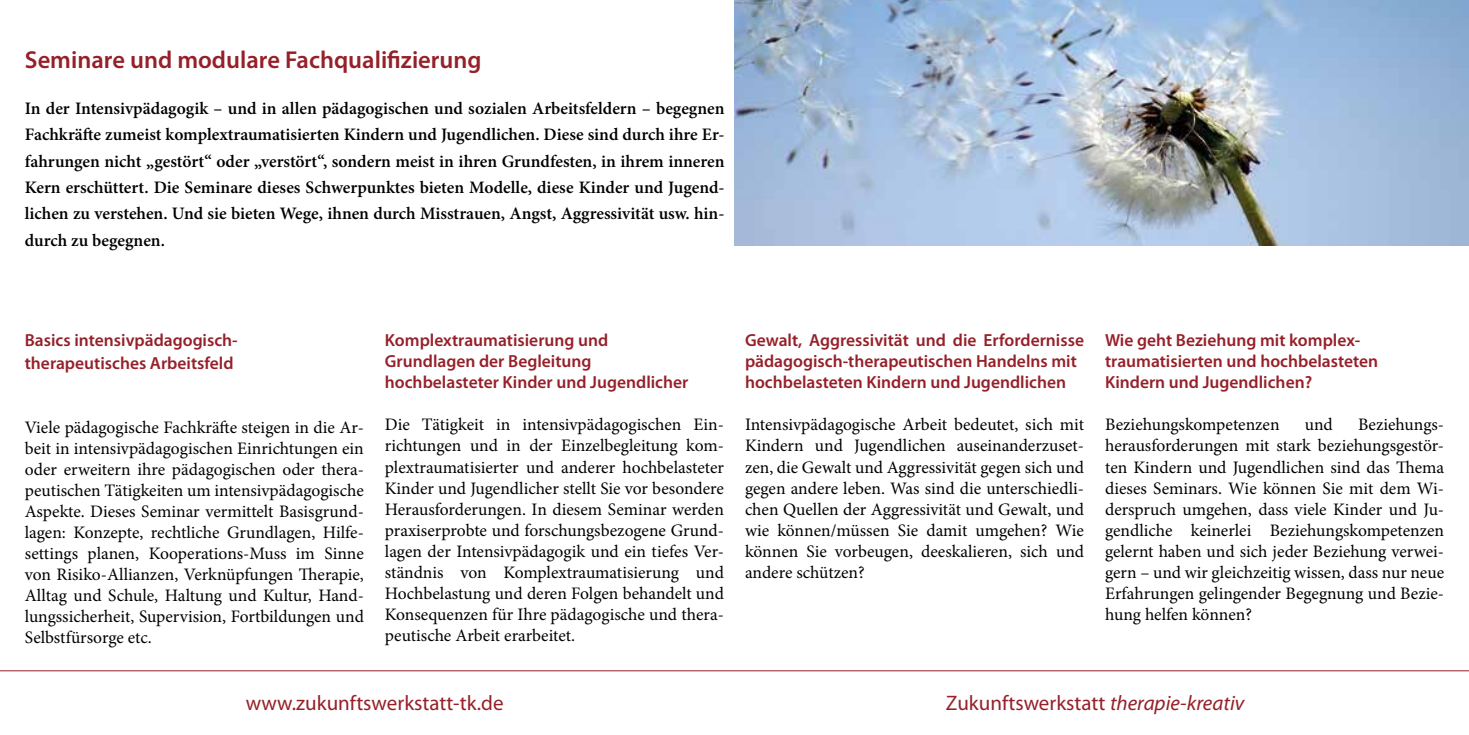
<style>
.page{position:relative;width:1469px;height:735px;background:#fff}
.page>*{position:absolute;margin:0;border:0;box-sizing:border-box;transform-origin:0 0}
.t1{font:600 24.5px "Myriad Pro";color:#962029}
.t2{font:21px "Myriad Pro";color:#962029}
.t3{font:17.5px/21px "Minion Pro";color:#000;text-align:justify}
.t4{font:600 17.5px/26.2px "Minion Pro";color:#000;text-align:justify}
.t5{font:600 17.5px/21px "Myriad Pro";color:#962029}
.s1{font-style:italic}
</style>
<div class="page">
<hr style="left:0;top:670px;width:1468px;height:1px;background:#962029">
<img style="left:734px;top:0;width:734px;height:246px">
<h1 class="t1" style="left:25px;top:44px;width:458px">Seminare und modulare Fachqualifizierung</h1>
<p class="t4" style="left:25px;top:95px;width:701px">In der Intensivpädagogik – und in allen pädagogischen und sozialen Arbeitsfeldern – begegnen Fachkräfte zumeist komplextraumatisierten Kindern und Jugendlichen. Diese sind durch ihre Er&shy;fahrungen nicht „gestört“ oder „verstört“, sondern meist in ihren Grundfesten, in ihrem inneren Kern erschüttert. Die Seminare dieses Schwerpunktes bieten Modelle, diese Kinder und Jugend&shy;lichen zu verstehen. Und sie bieten Wege, ihnen durch Misstrauen, Angst, Aggressivität usw. hin&shy;durch zu begegnen.</p>
<p class="t5" style="left:25px;top:328px;width:214px;line-height:23.1px">Basics intensivpädagogisch&shy;therapeutisches Arbeitsfeld</p>
<p class="t3" style="left:25px;top:416px;width:340px">Viele pädagogische Fachkräfte steigen in die Ar&shy;beit in intensivpädagogischen Einrichtungen ein oder erweitern ihre pädagogischen oder thera&shy;peutischen Tätigkeiten um intensivpädagogische Aspekte. Dieses Seminar vermittelt Basisgrund&shy;lagen: Konzepte, rechtliche Grundlagen, Hilfe&shy;settings planen, Kooperations-Muss im Sinne von Risiko-Allianzen, Verknüpfungen Therapie, Alltag und Schule, Haltung und Kultur, Hand&shy;lungssicherheit, Supervision, Fortbildungen und Selbstfürsorge etc.</p>
<p class="t5" style="left:385px;top:329px;width:305px">Komplextraumatisierung und<br>Grundlagen der Begleitung hochbelasteter Kinder und Jugendlicher</p>
<p class="t3" style="left:385px;top:414px;width:340px">Die Tätigkeit in intensivpädagogischen Ein&shy;richtungen und in der Einzelbegleitung kom&shy;plextraumatisierter und anderer hochbelasteter Kinder und Jugendlicher stellt Sie vor besondere Herausforderungen. In diesem Seminar werden praxiserprobte und forschungsbezogene Grund&shy;lagen der Intensivpädagogik und ein tiefes Ver&shy;ständnis von Komplextraumatisierung und Hochbelastung und deren Folgen behandelt und Konsequenzen für Ihre pädagogische und thera&shy;peutische Arbeit erarbeitet.</p>
<p class="t5" style="left:745px;top:329px;width:340px">Gewalt, Aggressivität und die Erfordernisse pädagogisch-therapeutischen Handelns mit hochbelasteten Kindern und Jugendlichen</p>
<p class="t3" style="left:745px;top:414px;width:340px">Intensivpädagogische Arbeit bedeutet, sich mit Kindern und Jugendlichen auseinanderzuset&shy;zen, die Gewalt und Aggressivität gegen sich und gegen andere leben. Was sind die unterschiedli&shy;chen Quellen der Aggressivität und Gewalt, und wie können/müssen Sie damit umgehen? Wie können Sie vorbeugen, deeskalieren, sich und andere schützen?</p>
<p class="t5" style="left:1105px;top:329px;width:275px">Wie geht Beziehung mit komplex&shy;traumatisierten und hochbelasteten<br>Kindern und Jugendlichen?</p>
<p class="t3" style="left:1105px;top:414px;width:176px">Beziehungskompetenzen</p>
<p class="t3" style="left:1304px;top:414px;width:30px">und</p>
<p class="t3" style="left:1105px;top:414px;width:340px;text-indent:253px">Beziehungs&shy;herausforderungen mit stark beziehungsgestör&shy;ten Kindern und Jugendlichen sind das Thema dieses Seminars. Wie können Sie mit dem Wi&shy;derspruch umgehen, dass viele Kinder und Ju&shy;gendliche keinerlei Beziehungskompetenzen gelernt haben und sich jeder Beziehung verwei&shy;gern – und wir gleichzeitig wissen, dass nur neue Erfahrungen gelingender Begegnung und Bezie&shy;hung helfen können?</p>
<p class="t2" style="left:246px;top:689px;width:259px">www.zukunftswerkstatt-tk.de</p>
<p class="t2" style="left:945px;top:689px;width:300px">Zukunftswerkstatt <span class="s1">therapie-kreativ</span></p>
</div>
